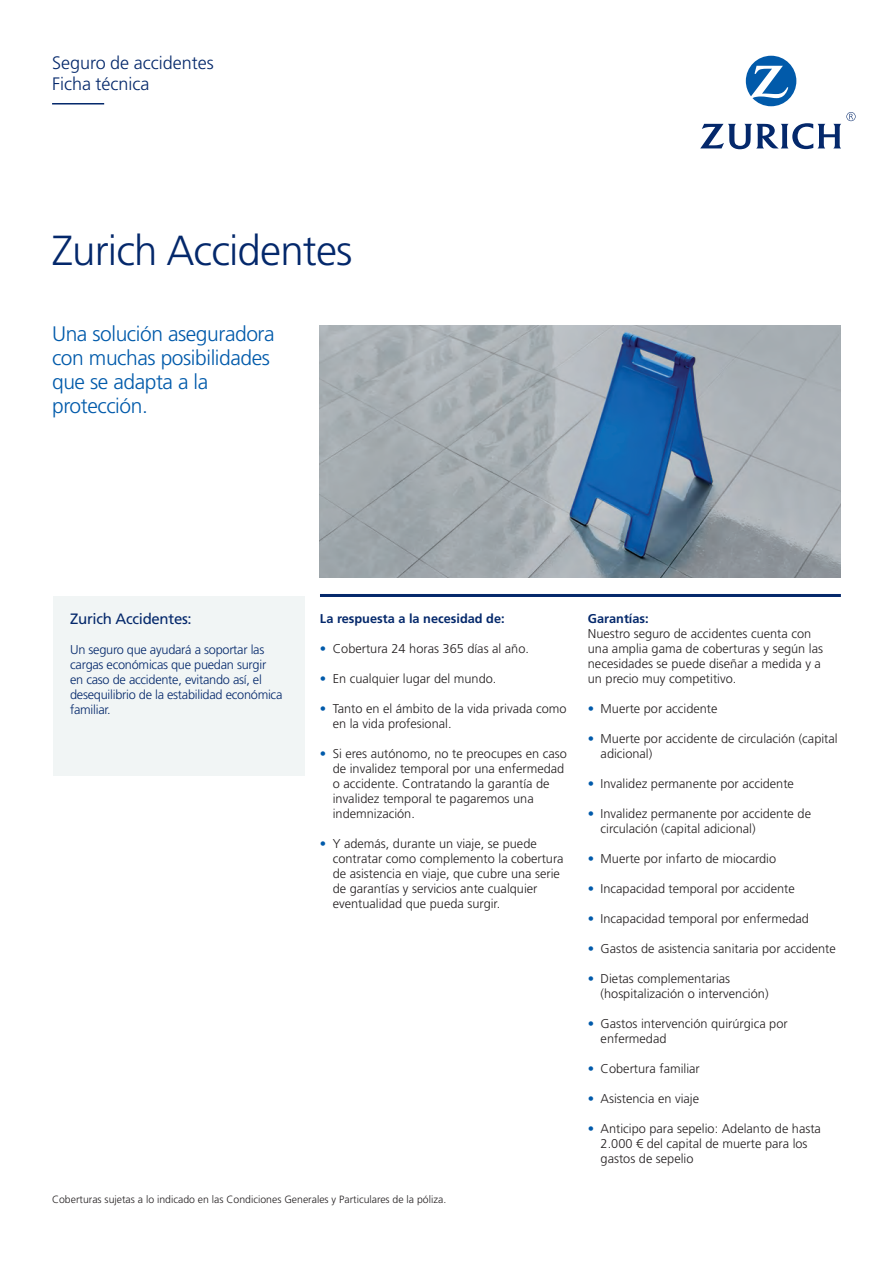
<style>
.page{position:relative;width:893px;height:1263px;background:#fff}
.page>*{position:absolute;margin:0;border:0;box-sizing:border-box;transform-origin:0 0}
.t1{font:300 42px "Frutiger LT Std";letter-spacing:-.02em;color:#04286b}
.t2{font:300 21px/24px "Frutiger LT Std";letter-spacing:-.02em;color:#015aaa}
.t3{font:300 18px/21px "Frutiger LT Std";color:#04286b}
.t4{font:15px "Frutiger LT Std";letter-spacing:-.02em;color:#04286b}
.t5{font:300 12.75px/15px "Frutiger LT Std";color:#231f20}
.t6{font:300 12.75px/15px "Frutiger LT Std";letter-spacing:-.02em;color:#04286b}
.t7{font:700 12.75px "Frutiger LT Std";color:#04286b}
.t8{font:300 10.5px "Frutiger LT Std";color:#231f20}
.s1{color:#015aaa}
</style>
<div class="page">
<svg style="left:746px;top:56px;width:50px;height:50px"></svg>
<svg style="left:700px;top:112px;width:155px;height:37px"></svg>
<img style="left:320px;top:325px;width:521px;height:252px">
<hr style="left:52px;top:103px;width:52px;height:1px;background:#04286b">
<hr style="left:320px;top:594px;width:521px;height:3px;background:#04286b">
<div style="left:53px;top:596px;width:251px;height:179px;background:#f1f5f5"></div>
<p class="t3" style="left:52px;top:52px;width:163px">Seguro de accidentes<br>Ficha técnica</p>
<p class="t1" style="left:52px;top:226px;width:302px">Zurich Accidentes</p>
<p class="t2" style="left:52px;top:322px;width:224px">Una solución aseguradora con muchas posibilidades</p>
<p class="t2" style="left:52px;top:370px;width:158px">que se adapta a la protección.</p>
<p class="t4" style="left:70px;top:610px;width:123px">Zurich Accidentes:</p>
<p class="t6" style="left:70px;top:642px;width:214px">Un seguro que ayudará a soportar las cargas económicas que puedan surgir en caso de accidente, evitando así, el desequilibrio de la estabilidad económica familiar.</p>
<p class="t7" style="left:320px;top:611px;width:186px">La respuesta a la necesidad de:</p>
<p class="t5" style="left:320px;top:641px;width:211px"><span class="s1">•</span> Cobertura 24 horas 365 días al año.</p>
<p class="t5" style="left:320px;top:671px;width:178px"><span class="s1">•</span> En cualquier lugar del mundo.</p>
<p class="t5" style="left:320px;top:701px;width:248px"><span class="s1">•</span> Tanto en el ámbito de la vida privada como</p>
<p class="t5" style="left:333px;top:716px;width:120px">en la vida profesional.</p>
<p class="t5" style="left:320px;top:746px;width:248px"><span class="s1">•</span> Si eres autónomo, no te preocupes en caso</p>
<p class="t5" style="left:333px;top:761px;width:233px">de invalidez temporal por una enfermedad o accidente. Contratando la garantía de invalidez temporal te pagaremos una indemnización.</p>
<p class="t5" style="left:333px;top:836px;width:232px;text-indent:-13px"><span class="s1">•</span> Y además, durante un viaje, se puede contratar como complemento la cobertura de asistencia en viaje, que cubre una serie de garantías y servicios ante cualquier eventualidad que pueda surgir.</p>
<p class="t8" style="left:52px;top:1193px;width:396px">Coberturas sujetas a lo indicado en las Condiciones Generales y Particulares de la póliza.</p>
<p class="t7" style="left:588px;top:611px;width:62px">Garantías:</p>
<p class="t5" style="left:588px;top:626px;width:237px">Nuestro seguro de accidentes cuenta con una amplia gama de coberturas y según las necesidades se puede diseñar a medida y a un precio muy competitivo.</p>
<p class="t5" style="left:588px;top:701px;width:131px"><span class="s1">•</span> Muerte por accidente</p>
<p class="t5" style="left:601px;top:731px;width:239px;text-indent:-13px"><span class="s1">•</span> Muerte por accidente de circulación (capital adicional)</p>
<p class="t5" style="left:588px;top:776px;width:208px"><span class="s1">•</span> Invalidez permanente por accidente</p>
<p class="t5" style="left:601px;top:806px;width:212px;text-indent:-13px"><span class="s1">•</span> Invalidez permanente por accidente de circulación (capital adicional)</p>
<p class="t5" style="left:588px;top:851px;width:190px"><span class="s1">•</span> Muerte por infarto de miocardio</p>
<p class="t5" style="left:588px;top:881px;width:208px"><span class="s1">•</span> Incapacidad temporal por accidente</p>
<p class="t5" style="left:588px;top:911px;width:223px"><span class="s1">•</span> Incapacidad temporal por enfermedad</p>
<p class="t5" style="left:588px;top:941px;width:249px"><span class="s1">•</span> Gastos de asistencia sanitaria por accidente</p>
<p class="t5" style="left:601px;top:971px;width:169px;text-indent:-13px"><span class="s1">•</span> Dietas complementarias (hospitalización o intervención)</p>
<p class="t5" style="left:601px;top:1016px;width:189px;text-indent:-13px"><span class="s1">•</span> Gastos intervención quirúrgica por enfermedad</p>
<p class="t5" style="left:588px;top:1061px;width:113px"><span class="s1">•</span> Cobertura familiar</p>
<p class="t5" style="left:588px;top:1091px;width:113px"><span class="s1">•</span> Asistencia en viaje</p>
<p class="t5" style="left:601px;top:1121px;width:222px;text-indent:-13px"><span class="s1">•</span> Anticipo para sepelio: Adelanto de hasta<br>2.000 € del capital de muerte para los gastos de sepelio</p>
</div>
